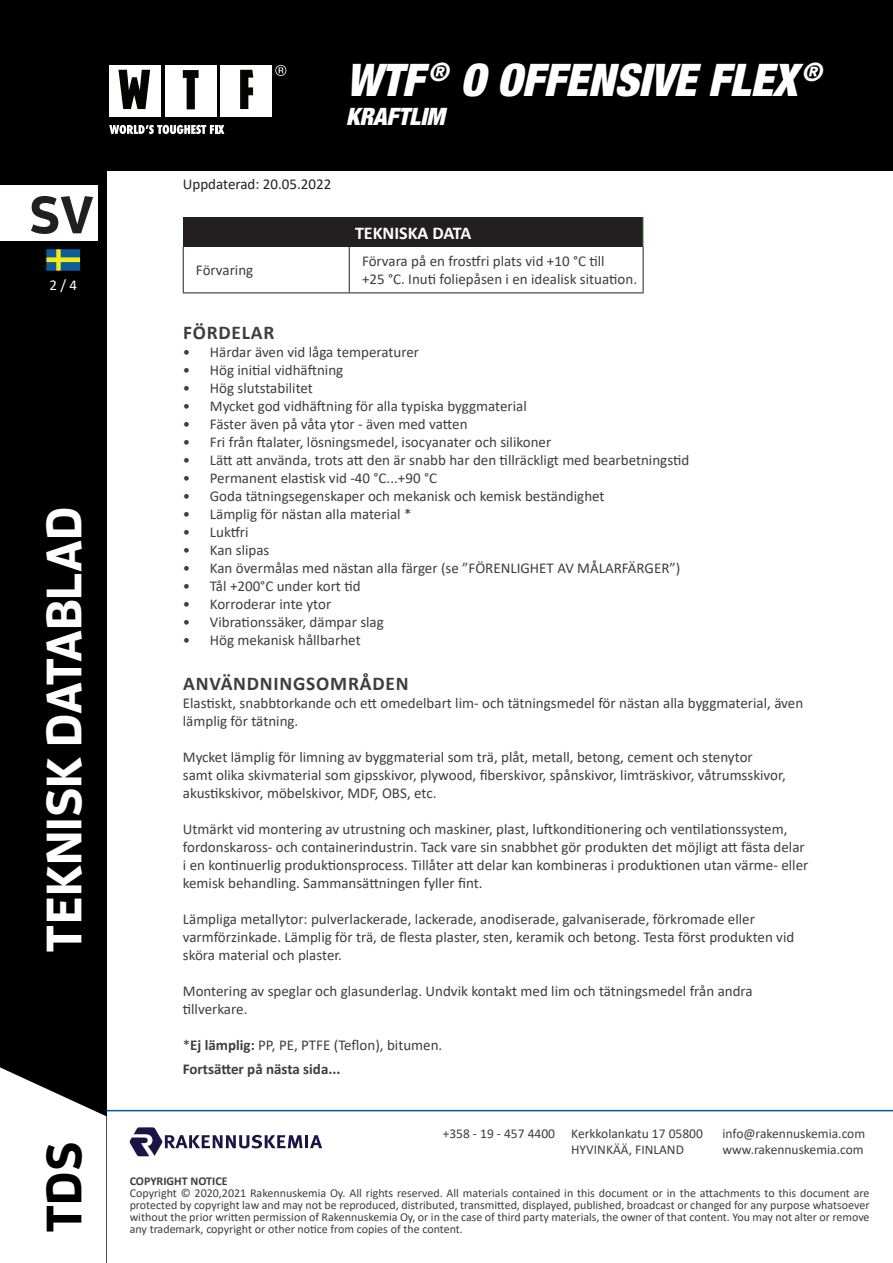
<style>
.page{position:relative;width:893px;height:1263px;background:#fff}
.page>*{position:absolute;margin:0;border:0;box-sizing:border-box;transform-origin:0 0}
.t1{font:700 52.5px "Enzo OT";color:#231f20}
.t2{font:700 49.5px "Enzo OT";color:#fff}
.t3{font:700 49.5px "Enzo OT";color:#000001}
.t4{font:italic 900 condensed 45px "Helvetica Neue LT Std";color:#fff}
.t5{font:italic 900 condensed 24px "Helvetica Neue LT Std";color:#fff}
.t6{font:700 19.5px "Calibri";letter-spacing:.04em;color:#3e3e3f}
.t7{font:700 18px "Calibri";color:#fff}
.t8{font:15px/18px "Calibri";color:#3e3e3f}
.t9{font:700 15px/24px "Calibri";color:#3e3e3f}
.t10{font:15px "Calibri";color:#231f20}
.t11{font:15px "Calibri";color:#fff}
.t12{font:13.5px/16.2px "Calibri";color:#3e3e3f}
.t13{font:12px/12px "Calibri";color:#3e3e3f;text-align:justify}
.t14{font:700 12px "Calibri";color:#3e3e3f}
.s1{font-weight:400}
</style>
<div class="page">
<div style="left:0;top:0;width:893px;height:170px;background:#000001"></div>
<div style="left:0;top:170px;width:106px;height:1093px;background:#000001"></div>
<svg style="left:0;top:1067px;width:106px;height:196px"></svg>
<div style="left:0;top:186px;width:98px;height:55px;background:#fff"></div>
<div style="left:165px;top:65px;width:51px;height:51px;background:#fff"></div>
<svg style="left:183px;top:70px;width:16px;height:39px"></svg>
<div style="left:109px;top:65px;width:52px;height:51px;background:#fff"></div>
<svg style="left:118px;top:70px;width:32px;height:39px"></svg>
<div style="left:220px;top:65px;width:52px;height:51px;background:#fff"></div>
<svg style="left:240px;top:70px;width:13px;height:39px"></svg>
<svg style="left:275px;top:65px;width:11px;height:11px"></svg>
<svg style="left:109px;top:125px;width:115px;height:9px"></svg>
<hr style="left:106px;top:1110px;width:787px;height:1px;background:#005c98">
<svg style="left:129px;top:1127px;width:193px;height:29px"></svg>
<svg style="left:45px;top:248px;width:36px;height:24px"></svg>
<div style="left:183px;top:217px;width:460px;height:30px;background:#231f20"></div>
<hr style="left:643px;top:217px;width:1px;height:30px;background:#40ae49">
<hr style="left:183px;top:247px;width:1px;height:45px;background:#231f20">
<hr style="left:349px;top:247px;width:1px;height:45px;background:#231f20">
<hr style="left:643px;top:247px;width:1px;height:45px;background:#231f20">
<hr style="left:183px;top:292px;width:166px;height:1px;background:#231f20">
<hr style="left:349px;top:292px;width:294px;height:1px;background:#231f20">
<h1 class="t1" style="left:29px;top:182px;width:66px">SV</h1>
<p class="t11" style="left:49px;top:275px;width:29px">2 / 4</p>
<h2 class="t2" style="left:33px;top:952px;width:448px;rotate:-90deg">TEKNISK DATABLAD</h2>
<h2 class="t3" style="left:33px;top:1233px;width:93px;rotate:-90deg">TDS</h2>
<h3 class="t4" style="left:346px;top:52px;width:477px">WTF <sup>®</sup> O OFFENSIVE FLEX <sup>®</sup></h3>
<h3 class="t5" style="left:346px;top:101px;width:100px">KRAFTLIM</h3>
<p class="t10" style="left:183px;top:173px;width:150px">Uppdaterad: 20.05.2022</p>
<p class="t7" style="left:355px;top:220px;width:118px">TEKNISKA DATA</p>
<p class="t8" style="left:196px;top:261px;width:59px">Förvaring</p>
<p class="t8" style="left:362px;top:252px;width:277px">Förvara på en frostfri plats vid +10 °C till<br>+25 °C. Inuti foliepåsen i en idealisk situation.</p>
<h3 class="t6" style="left:183px;top:319px;width:93px">FÖRDELAR</h3>
<p class="t8" style="left:183px;top:343px;width:238px">• Härdar även vid låga temperaturer</p>
<p class="t8" style="left:183px;top:361px;width:162px">• Hög initial vidhäftning</p>
<p class="t8" style="left:183px;top:379px;width:132px">• Hög slutstabilitet</p>
<p class="t8" style="left:183px;top:397px;width:345px">• Mycket god vidhäftning för alla typiska byggmaterial</p>
<p class="t8" style="left:183px;top:415px;width:286px">• Fäster även på våta ytor - även med vatten</p>
<p class="t8" style="left:183px;top:433px;width:370px">• Fri från ftalater, lösningsmedel, isocyanater och silikoner</p>
<p class="t8" style="left:183px;top:451px;width:508px">• Lätt att använda, trots att den är snabb har den tillräckligt med bearbetningstid</p>
<p class="t8" style="left:183px;top:469px;width:256px">• Permanent elastisk vid -40 °C...+90 °C</p>
<p class="t8" style="left:183px;top:487px;width:423px">• Goda tätningsegenskaper och mekanisk och kemisk beständighet</p>
<p class="t8" style="left:183px;top:505px;width:230px">• Lämplig för nästan alla material *</p>
<p class="t8" style="left:183px;top:523px;width:67px">• Luktfri</p>
<p class="t8" style="left:183px;top:541px;width:88px">• Kan slipas</p>
<p class="t8" style="left:183px;top:559px;width:499px">• Kan övermålas med nästan alla färger (se ”FÖRENLIGHET AV MÅLARFÄRGER”)</p>
<p class="t8" style="left:183px;top:577px;width:179px">• Tål +200°C under kort tid</p>
<p class="t8" style="left:183px;top:595px;width:150px">• Korroderar inte ytor</p>
<p class="t8" style="left:183px;top:613px;width:203px">• Vibrationssäker, dämpar slag</p>
<p class="t8" style="left:183px;top:631px;width:179px">• Hög mekanisk hållbarhet</p>
<h3 class="t6" style="left:183px;top:670px;width:227px">ANVÄNDNINGSOMRÅDEN</h3>
<p class="t8" style="left:183px;top:694px;width:622px">Elastiskt, snabbtorkande och ett omedelbart lim- och tätningsmedel för nästan alla byggmaterial, även lämplig för tätning.</p>
<p class="t8" style="left:183px;top:748px;width:604px">Mycket lämplig för limning av byggmaterial som trä, plåt, metall, betong, cement och stenytor samt olika skivmaterial som gipsskivor, plywood, fiberskivor, spånskivor, limträskivor, våtrumsskivor, akustikskivor, möbelskivor, MDF, OBS, etc.</p>
<p class="t8" style="left:183px;top:820px;width:627px">Utmärkt vid montering av utrustning och maskiner, plast, luftkonditionering och ventilationssystem, fordonskaross- och containerindustrin. Tack vare sin snabbhet gör produkten det möjligt att fästa delar i en kontinuerlig produktionsprocess. Tillåter att delar kan kombineras i produktionen utan värme- eller kemisk behandling. Sammansättningen fyller fint.</p>
<p class="t8" style="left:183px;top:910px;width:613px">Lämpliga metallytor: pulverlackerade, lackerade, anodiserade, galvaniserade, förkromade eller varmförzinkade. Lämplig för trä, de flesta plaster, sten, keramik och betong. Testa först produkten vid sköra material och plaster.</p>
<p class="t8" style="left:183px;top:982px;width:571px">Montering av speglar och glasunderlag. Undvik kontakt med lim och tätningsmedel från andra tillverkare.</p>
<p class="t9" style="left:183px;top:1033px;width:261px"><span class="s1">*</span>Ej lämplig: <span class="s1">PP, PE, PTFE (Teflon), bitumen.<br></span>Fortsätter på nästa sida...</p>
<p class="t12" style="left:443px;top:1125px;width:114px">+358 - 19 - 457 4400</p>
<p class="t12" style="left:571px;top:1125px;width:133px">Kerkkolankatu 17 05800<br>HYVINKÄÄ, FINLAND</p>
<p class="t12" style="left:722px;top:1125px;width:144px">info@rakennuskemia.com www.rakennuskemia.com</p>
<p class="t14" style="left:130px;top:1173px;width:99px">COPYRIGHT NOTICE</p>
<p class="t13" style="left:130px;top:1187px;width:741px">Copyright © 2020,2021 Rakennuskemia Oy. All rights reserved. All materials contained in this document or in the attachments to this document are protected by copyright law and may not be reproduced, distributed, transmitted, displayed, published, broadcast or changed for any purpose whatsoever without the prior written permission of Rakennuskemia Oy, or in the case of third party materials, the owner of that content. You may not alter or remove any trademark, copyright or other notice from copies of the content.</p>
</div>
